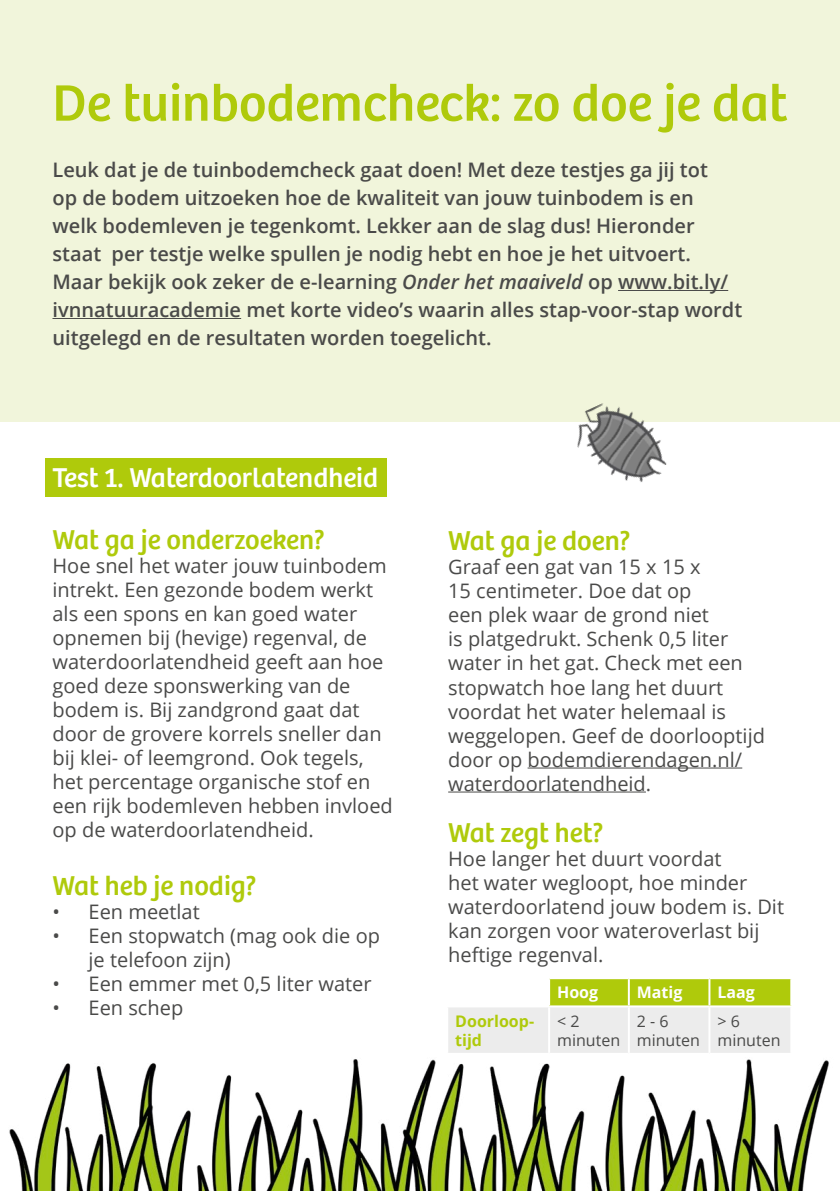
<style>
.page{position:relative;width:840px;height:1191px;background:#fff}
.page>*{position:absolute;margin:0;border:0;box-sizing:border-box;transform-origin:0 0}
.t1{font:53px "Bree";color:#afca0b}
.t2{font:28px "Bree";color:#afca0b}
.t3{font:28px "Bree";color:#fff}
.t4{font:20px/24px "Open Sans";color:#4a4a49}
.t5{font:600 20px/28px "Open Sans";color:#4a4a49}
.t6{font:16px/19.2px "Open Sans";color:#4a4a49}
.t7{font:700 16px "Open Sans";color:#fff}
.t8{font:700 16px/19.2px "Open Sans";color:#afca0b}
.s1{font-style:italic}
</style>
<div class="page">
<div style="left:46px;top:458px;width:341px;height:39px;background:#afca0b"></div>
<div style="left:0;top:0;width:839px;height:421px;background:#f1f5db"></div>
<hr style="left:617px;top:290px;width:110px;height:1px;background:#4a4a49">
<hr style="left:52px;top:318px;width:189px;height:1px;background:#4a4a49">
<img style="left:9px;top:1059px;width:820px;height:132px">
<img style="left:555px;top:403px;width:127px;height:79px">
<svg style="left:448px;top:979px;width:341px;height:73px;background:#dee5b5"></svg>
<hr style="left:548px;top:979px;width:2px;height:26px;background:#fff">
<hr style="left:627px;top:979px;width:2px;height:26px;background:#fff">
<hr style="left:708px;top:979px;width:2px;height:26px;background:#fff">
<hr style="left:446px;top:1005px;width:103px;height:2px;background:#fff">
<hr style="left:549px;top:1005px;width:79px;height:2px;background:#fff">
<hr style="left:548px;top:1007px;width:2px;height:45px;background:#fff">
<hr style="left:628px;top:1005px;width:81px;height:2px;background:#fff">
<hr style="left:627px;top:1007px;width:2px;height:45px;background:#fff">
<hr style="left:709px;top:1005px;width:82px;height:2px;background:#fff">
<hr style="left:708px;top:1007px;width:2px;height:45px;background:#fff">
<hr style="left:527px;top:767px;width:214px;height:1px;background:#4a4a49">
<hr style="left:448px;top:791px;width:197px;height:1px;background:#4a4a49">
<h1 class="t1" style="left:52px;top:72px;width:736px">De tuinbodemcheck: zo doe je dat</h1>
<p class="t5" style="left:52px;top:155px;width:691px">Leuk dat je de tuinbodemcheck gaat doen! Met deze testjes ga jij tot<br>op de bodem uitzoeken hoe de kwaliteit van jouw tuinbodem is en welk bodemleven je tegenkomt. Lekker aan de slag dus! Hieronder staat per testje welke spullen je nodig hebt en hoe je het uitvoert.<br>Maar bekijk ook zeker de e-learning <span class="s1">Onder het maaiveld</span> op www.bit.ly/ ivnnatuuracademie met korte video’s waarin alles stap-voor-stap wordt uitgelegd en de resultaten worden toegelicht.</p>
<h2 class="t3" style="left:52px;top:461px;width:327px">Test 1. Waterdoorlatendheid</h2>
<h2 class="t2" style="left:52px;top:523px;width:274px">Wat ga je onderzoeken?</h2>
<p class="t4" style="left:52px;top:553px;width:342px">Hoe snel het water jouw tuinbodem intrekt. Een gezonde bodem werkt als een spons en kan goed water opnemen bij (hevige) regenval, de waterdoorlatendheid geeft aan hoe goed deze sponswerking van de bodem is. Bij zandgrond gaat dat door de grovere korrels sneller dan bij klei- of leemgrond. Ook tegels, het percentage organische stof en een rijk bodemleven hebben invloed op de waterdoorlatendheid.</p>
<h2 class="t2" style="left:52px;top:869px;width:205px">Wat heb je nodig?</h2>
<p class="t4" style="left:52px;top:899px;width:149px">• Een meetlat</p>
<p class="t4" style="left:88px;top:923px;width:293px;text-indent:-36px">• Een stopwatch (mag ook die op je telefoon zijn)</p>
<p class="t4" style="left:52px;top:971px;width:320px">• Een emmer met 0,5 liter water</p>
<p class="t4" style="left:52px;top:995px;width:132px">• Een schep</p>
<h2 class="t2" style="left:448px;top:525px;width:184px">Wat ga je doen?</h2>
<p class="t4" style="left:448px;top:554px;width:318px">Graaf een gat van 15 x 15 x<br>15 centimeter. Doe dat op<br>een plek waar de grond niet<br>is platgedrukt. Schenk 0,5 liter water in het gat. Check met een stopwatch hoe lang het duurt voordat het water helemaal is weggelopen. Geef de doorlooptijd door op bodemdierendagen.nl/ waterdoorlatendheid.</p>
<h2 class="t2" style="left:448px;top:816px;width:157px">Wat zegt het?</h2>
<p class="t4" style="left:448px;top:846px;width:337px">Hoe langer het duurt voordat<br>het water wegloopt, hoe minder waterdoorlatend jouw bodem is. Dit kan zorgen voor wateroverlast bij heftige regenval.</p>
<p class="t7" style="left:557px;top:981px;width:43px">Hoog</p>
<p class="t7" style="left:636px;top:981px;width:47px">Matig</p>
<p class="t7" style="left:717px;top:981px;width:39px">Laag</p>
<p class="t8" style="left:455px;top:1010px;width:80px">Doorloop&shy;tijd</p>
<p class="t6" style="left:556px;top:1010px;width:65px">&lt; 2 minuten</p>
<p class="t6" style="left:636px;top:1010px;width:65px">2 - 6 minuten</p>
<p class="t6" style="left:717px;top:1010px;width:65px">&gt; 6 minuten</p>
</div>
